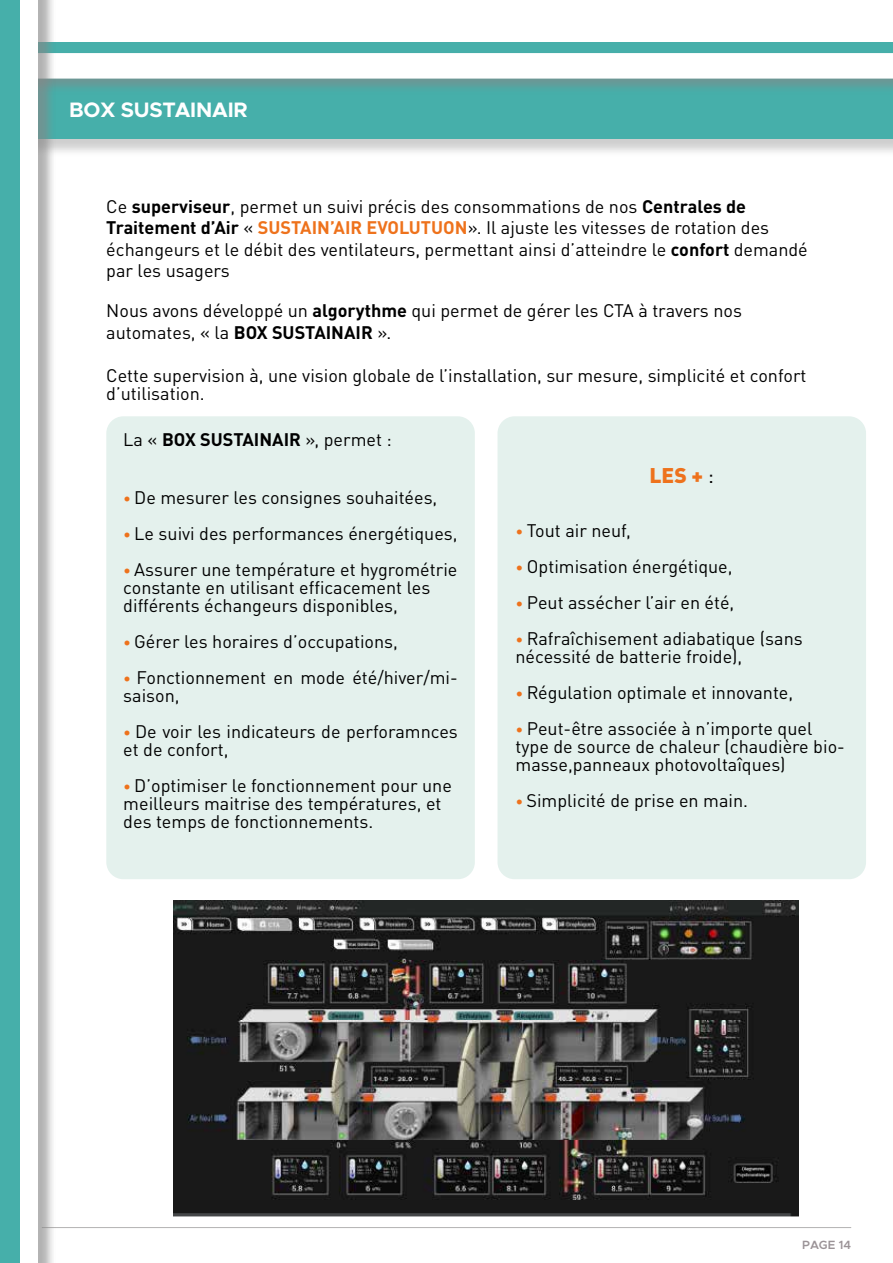
<style>
.page{position:relative;width:893px;height:1263px;background:#fff}
.page>*{position:absolute;margin:0;border:0;box-sizing:border-box;transform-origin:0 0}
.t1{font:700 21px "Metropolis";letter-spacing:-.01em;color:#fff}
.t2{font:900 21px "DIN Pro";color:#ee721c}
.t3{font:18px/18px "DIN Pro";color:#000}
.t4{font:700 18px "DIN Pro";color:#000}
.t5{font:600 12px "Metropolis";color:#9b9397}
.s1{font-weight:700}
.s2{font-weight:700;color:#ee721c}
.s3{font-weight:400}
.s4{font-size:15px;color:#ee721c}
.s5{font-weight:400;color:#000}
</style>
<div class="page">
<hr style="left:42px;top:1227px;width:809px;height:1px;background:#b3b2b2">
<div style="left:106px;top:416px;width:369px;height:463px;background:#e4f1ed;border-radius:17px"></div>
<div style="left:0;top:45px;width:893px;height:112px;background:#878787;opacity:.4"></div>
<div style="left:0;top:43px;width:893px;height:96px;background:#46afaa"></div>
<div style="left:0;top:52px;width:893px;height:42px;background:#878787;opacity:.6"></div>
<svg style="left:56px;top:53px;width:837px;height:26px;background:#fcfdfd"></svg>
<div style="left:0;top:0;width:28px;height:1263px;background:#46afaa"></div>
<div style="left:23px;top:0;width:33px;height:1263px;background:#878787;opacity:.4"></div>
<div style="left:20px;top:0;width:17px;height:1263px;background:#fff"></div>
<img style="left:173px;top:900px;width:625px;height:316px">
<div style="left:497px;top:416px;width:369px;height:463px;background:#e4f1ed;border-radius:17px"></div>
<p class="t1" style="left:69px;top:96px;width:180px">BOX SUSTAINAIR</p>
<p class="t1" style="left:121px;top:97px;width:124px">MULTIPACK</p>
<p class="t3" style="left:106px;top:194px;width:703px;line-height:21.6px">Ce <span class="s1">superviseur</span>, permet un suivi précis des consommations de nos <span class="s1">Centrales de Traitement d’Air</span> « <span class="s2">SUSTAIN’AIR EVOLUTUON</span>». Il ajuste les vitesses de rotation des échangeurs et le débit des ventilateurs, permettant ainsi d’atteindre le <span class="s1">confort</span> demandé par les usagers</p>
<p class="t3" style="left:106px;top:298px;width:637px;line-height:21.6px">Nous avons développé un <span class="s1">algorythme</span> qui permet de gérer les CTA à travers nos automates, « la <span class="s1">BOX SUSTAINAIR</span> ».</p>
<p class="t3" style="left:106px;top:365px;width:702px">Cette supervision à, une vision globale de l’installation, sur mesure, simplicité et confort d’utilisation.</p>
<p class="t4" style="left:123px;top:425px;width:270px"><span class="s3">La «</span> BOX SUSTAINAIR <span class="s3">», permet :</span></p>
<p class="t3" style="left:123px;top:487px;width:316px"><span class="s4">•</span> De mesurer les consignes souhaitées,</p>
<p class="t3" style="left:123px;top:523px;width:336px"><span class="s4">•</span> Le suivi des performances énergétiques,</p>
<p class="t3" style="left:123px;top:559px;width:336px"><span class="s4">•</span> Assurer une température et hygrométrie constante en utilisant efficacement les différents échangeurs disponibles,</p>
<p class="t3" style="left:123px;top:631px;width:276px"><span class="s4">•</span> Gérer les horaires d’occupations,</p>
<p class="t3" style="left:123px;top:667px;width:336px"><span class="s4">•</span> Fonctionnement en mode été/hiver/mi&shy;saison,</p>
<p class="t3" style="left:123px;top:721px;width:336px"><span class="s4">•</span> De voir les indicateurs de perforamnces et de confort,</p>
<p class="t3" style="left:123px;top:775px;width:330px"><span class="s4">•</span> D’optimiser le fonctionnement pour une meilleurs maitrise des températures, et des temps de fonctionnements.</p>
<p class="t2" style="left:649px;top:457px;width:66px">LES + <span class="s5">:</span></p>
<p class="t3" style="left:515px;top:520px;width:117px"><span class="s4">•</span> Tout air neuf,</p>
<p class="t3" style="left:515px;top:556px;width:219px"><span class="s4">•</span> Optimisation énergétique,</p>
<p class="t3" style="left:515px;top:592px;width:220px"><span class="s4">•</span> Peut assécher l’air en été,</p>
<p class="t3" style="left:515px;top:628px;width:289px"><span class="s4">•</span> Rafraîchisement adiabatique (sans nécessité de batterie froide),</p>
<p class="t3" style="left:515px;top:682px;width:279px"><span class="s4">•</span> Régulation optimale et innovante,</p>
<p class="t3" style="left:515px;top:718px;width:331px"><span class="s4">•</span> Peut-être associée à n’importe quel type de source de chaleur (chaudière bio&shy;masse,panneaux photovoltaîques)</p>
<p class="t3" style="left:515px;top:790px;width:234px"><span class="s4">•</span> Simplicité de prise en main.</p>
<p class="t5" style="left:802px;top:1237px;width:51px">PAGE 14</p>
</div>
